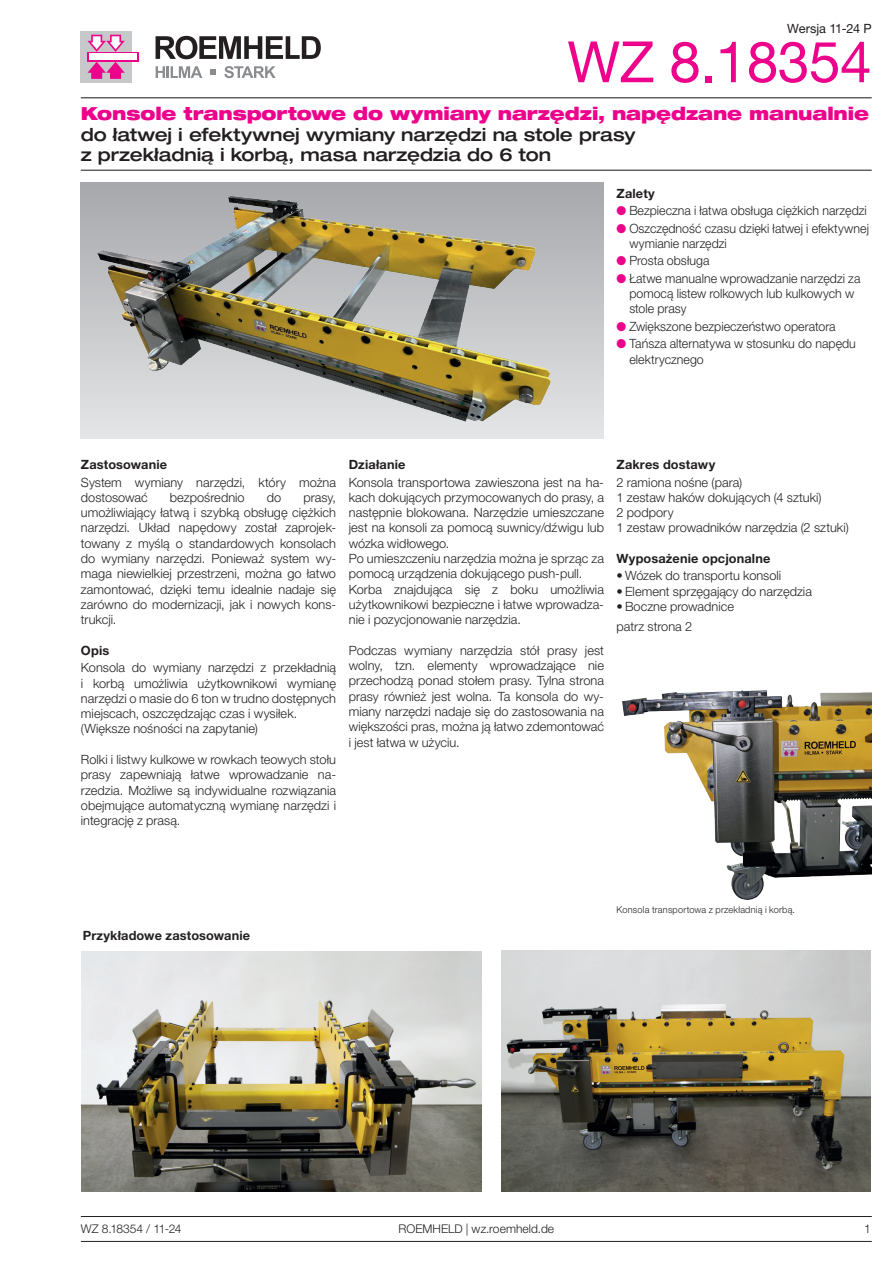
<style>
.page{position:relative;width:893px;height:1263px;background:#fff}
.page>*{position:absolute;margin:0;border:0;box-sizing:border-box;transform-origin:0 0}
.t1{font:57px "Helvetica Neue LT Pro";letter-spacing:-.01em;color:#ed028c}
.t2{font:500 expanded 18px/20.2px "Helvetica Neue LT Pro";letter-spacing:-.005em;color:#231f20}
.t3{font:900 expanded 18px "Helvetica Neue LT Pro";letter-spacing:-.005em;color:#ed028c;scale:.96 1}
.t4{font:300 12.75px/15.3px "Helvetica Neue LT Pro";color:#231f20}
.t5{font:700 12.75px "Helvetica Neue LT Pro";letter-spacing:.01em;color:#231f20}
.t6{font:12.75px "Helvetica Neue LT Pro";color:#231f20}
.t7{font:300 12px "Helvetica Neue LT Pro";letter-spacing:.005em;color:#231f20}
.t8{font:300 9.45px "Helvetica Neue LT Pro";letter-spacing:.02em;color:#231f20}
.s1{color:#ed028c}
</style>
<div class="page">
<hr style="left:81px;top:170px;width:791px;height:1px;background:#231f20">
<hr style="left:81px;top:97px;width:791px;height:1px;background:#231f20">
<div style="left:81px;top:31px;width:51px;height:52px;background:#c7c8ca"></div>
<svg style="left:87px;top:52px;width:52px;height:9px"></svg>
<div style="left:89px;top:54px;width:48px;height:6px;background:#fff"></div>
<svg style="left:87px;top:35px;width:38px;height:17px"></svg>
<svg style="left:87px;top:62px;width:38px;height:17px"></svg>
<svg style="left:156px;top:36px;width:165px;height:23px"></svg>
<svg style="left:156px;top:66px;width:46px;height:12px"></svg>
<svg style="left:224px;top:66px;width:52px;height:12px"></svg>
<svg style="left:210px;top:69px;width:6px;height:6px"></svg>
<div style="left:81px;top:183px;width:523px;height:256px;background:linear-gradient(to bottom,#a7a8ac,#e4e5e7)"></div>
<img style="left:622px;top:690px;width:250px;height:210px">
<img style="left:81px;top:952px;width:401px;height:239px">
<img style="left:98px;top:169px;width:477px;height:270px">
<hr style="left:81px;top:1241px;width:791px;height:1px;background:#231f20">
<hr style="left:81px;top:1216px;width:791px;height:1px;background:#231f20">
<img style="left:502px;top:950px;width:369px;height:242px">
<p class="t6" style="left:787px;top:20px;width:86px">Wersja 11-24 P</p>
<h1 class="t1" style="left:567px;top:27px;width:306px">WZ 8.18354</h1>
<h2 class="t3" style="left:81px;top:102px;width:823px">Konsole transportowe do wymiany narzędzi, napędzane manualnie</h2>
<h2 class="t2" style="left:81px;top:123px;width:556px">do łatwej i efektywnej wymiany narzędzi na stole prasy z przekładnią i korbą, masa narzędzia do 6 ton</h2>
<p class="t5" style="left:617px;top:185px;width:40px">Zalety</p>
<p class="t4" style="left:617px;top:203px;width:252px"><span class="s1">●</span> Bezpieczna i łatwa obsługa ciężkich narzędzi</p>
<p class="t4" style="left:629px;top:220px;width:241px;text-indent:-13px"><span class="s1">●</span> Oszczędność czasu dzięki łatwej i efektywnej wymianie narzędzi</p>
<p class="t4" style="left:617px;top:253px;width:94px"><span class="s1">●</span> Prosta obsługa</p>
<p class="t4" style="left:629px;top:270px;width:233px;text-indent:-13px"><span class="s1">●</span> Łatwe manualne wprowadzanie narzędzi za pomocą listew rolkowych lub kulkowych w stole prasy</p>
<p class="t4" style="left:617px;top:318px;width:221px"><span class="s1">●</span> Zwiększone bezpieczeństwo operatora</p>
<p class="t4" style="left:629px;top:336px;width:228px;text-indent:-13px"><span class="s1">●</span> Tańsza alternatywa w stosunku do napędu elektrycznego</p>
<p class="t5" style="left:81px;top:457px;width:88px">Zastosowanie</p>
<p class="t4" style="left:81px;top:474px;width:257px">System wymiany narzędzi, który można dostosować</p>
<p class="t4" style="left:170px;top:489px;width:76px">bezpośrednio</p>
<p class="t4" style="left:267px;top:489px;width:16px">do</p>
<p class="t4" style="left:81px;top:489px;width:257px;text-align:justify;text-indent:222px">prasy, umożliwiający łatwą i szybką obsługę ciężkich narzędzi. Układ napędowy został zaprojek&shy;towany z myślą o standardowych konsolach do wymiany narzędzi. Ponieważ system wy&shy;maga niewielkiej przestrzeni, można go łatwo zamontować, dzięki temu idealnie nadaje się zarówno do modernizacji, jak i nowych kons&shy;trukcji.</p>
<p class="t5" style="left:81px;top:642px;width:30px">Opis</p>
<p class="t4" style="left:81px;top:660px;width:257px">Konsola do wymiany narzędzi z przekładnią i korbą umożliwia użytkownikowi wymianę narzędzi o masie do 6 ton w trudno dostępnych miejscach, oszczędzając czas i wysiłek. (Większe nośności na zapytanie)</p>
<p class="t4" style="left:81px;top:752px;width:257px">Rolki i listwy kulkowe w rowkach teowych stołu prasy zapewniają łatwe wprowadzanie na&shy;rzedzia. Możliwe są indywidualne rozwiązania obejmujące automatyczną wymianę narzędzi i integrację z prasą.</p>
<p class="t5" style="left:349px;top:457px;width:58px">Działanie</p>
<p class="t4" style="left:349px;top:474px;width:257px">Konsola transportowa zawieszona jest na ha&shy;kach dokujących przymocowanych do prasy, a następnie blokowana. Narzędzie umieszczane jest na konsoli za pomocą suwnicy/dźwigu lub wózka widłowego.<br>Po umieszczeniu narzędzia można je sprząc za pomocą urządzenia dokującego push-pull.<br>Korba znajdująca się z boku umożliwia użytkownikowi bezpieczne i łatwe wprowadza&shy;nie i pozycjonowanie narzędzia.</p>
<p class="t4" style="left:349px;top:642px;width:257px;text-align:justify">Podczas wymiany narzędzia stół prasy jest wolny, tzn. elementy wprowadzające nie przechodzą ponad stołem prasy. Tylna strona prasy również jest wolna. Ta konsola do wy&shy;miany narzędzi nadaje się do zastosowania na większości pras, można ją łatwo zdemontować i jest łatwa w użyciu.</p>
<p class="t5" style="left:617px;top:457px;width:100px">Zakres dostawy</p>
<p class="t4" style="left:617px;top:474px;width:234px">2 ramiona nośne (para)<br>1 zestaw haków dokujących (4 sztuki)<br>2 podpory<br>1 zestaw prowadników narzędzia (2 sztuki)</p>
<p class="t5" style="left:617px;top:551px;width:155px">Wyposażenie opcjonalne</p>
<p class="t4" style="left:617px;top:568px;width:166px">• Wózek do transportu konsoli</p>
<p class="t4" style="left:617px;top:583px;width:197px">• Element sprzęgający do narzędzia</p>
<p class="t4" style="left:617px;top:596px;width:119px;line-height:19.5px">• Boczne prowadnice patrz strona 2</p>
<p class="t5" style="left:83px;top:928px;width:169px">Przykładowe zastosowanie</p>
<p class="t8" style="left:617px;top:903px;width:180px">Konsola transportowa z przekładnią i korbą.</p>
<p class="t7" style="left:81px;top:1221px;width:102px">WZ 8.18354 / 11-24</p>
<p class="t7" style="left:398px;top:1221px;width:157px">ROEMHELD | wz.roemheld.de</p>
<p class="t7" style="left:864px;top:1221px;width:8px">1</p>
</div>
